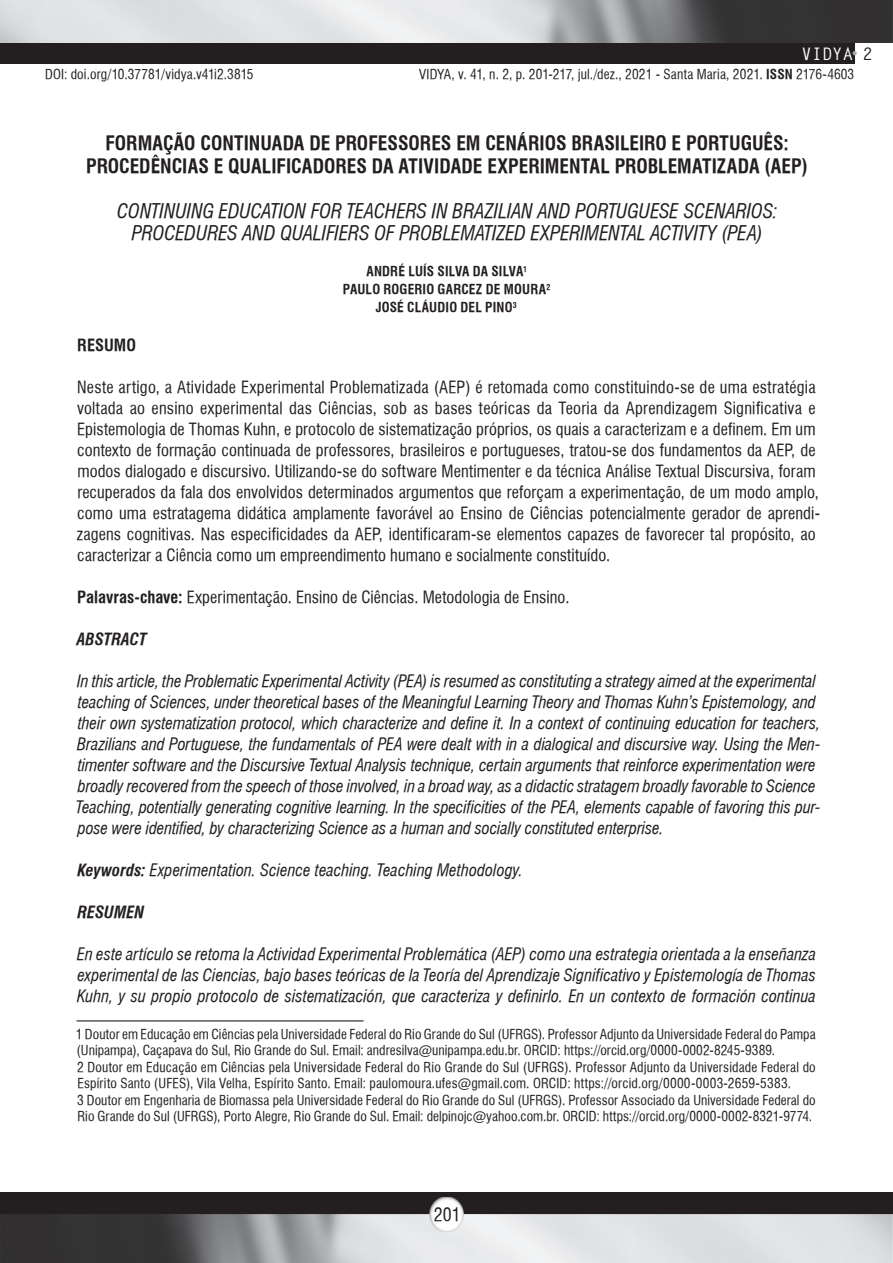
<style>
.page{position:relative;width:893px;height:1263px;background:#fff}
.page>*{position:absolute;margin:0;border:0;box-sizing:border-box;transform-origin:0 0}
.t1{font:700 condensed 19.5px/22.5px "Halvett";color:#231f20;text-align:center}
.t2{font:italic condensed 19.5px/22.5px "Halvett";color:#231f20;text-align:center}
.t3{font:18px "Halvett Condensed";color:#231f20}
.t4{font:700 17.25px "Letter Gothic Std";color:#fff}
.t5{font:italic condensed 16.5px/21px "Halvett";letter-spacing:-.005em;color:#231f20}
.t6{font:16.5px/21px "Halvett Condensed";letter-spacing:.005em;color:#231f20}
.t7{font:italic 700 condensed 16.5px "Halvett";color:#231f20}
.t8{font:700 condensed 16.5px "Halvett";letter-spacing:.005em;color:#231f20}
.t9{font:13.5px/16.5px "Halvett Condensed";letter-spacing:.005em;color:#231f20}
.t10{font:700 condensed 13.5px/18px "Halvett";letter-spacing:.01em;color:#231f20;text-align:center}
.s1{color:#231f20}
.s2{font-family:"Halvett";font-weight:700;font-stretch:condensed}
.s3{font-weight:700}
</style>
<div class="page">
<div style="left:0;top:0;width:855px;height:64px;background:#231f20"></div>
<img style="left:0;top:0;width:893px;height:43px">
<svg style="left:853px;top:51px;width:4px;height:4px"></svg>
<div style="left:0;top:1193px;width:893px;height:70px;background:#231f20"></div>
<img style="left:0;top:1214px;width:893px;height:49px">
<img style="left:429px;top:1197px;width:34px;height:34px">
<hr style="left:77px;top:1020px;width:287px;height:1px;background:#231f20">
<p class="t4" style="left:801px;top:43px;width:73px">VIDYA <span class="s1">2</span></p>
<p class="t9" style="left:45px;top:66px;width:210px">DOI: doi.org/10.37781/vidya.v41i2.3815</p>
<p class="t9" style="left:419px;top:66px;width:436px">VIDYA, v. 41, n. 2, p. 201-217, jul./dez., 2021 - Santa Maria, 2021. <span class="s2">ISSN</span> 2176-4603</p>
<p class="t1" style="left:86px;top:132px;width:723px">FORMAÇÃO CONTINUADA DE PROFESSORES EM CENÁRIOS BRASILEIRO E PORTUGUÊS:<br>PROCEDÊNCIAS E QUALIFICADORES DA ATIVIDADE EXPERIMENTAL PROBLEMATIZADA (AEP)</p>
<p class="t2" style="left:117px;top:200px;width:662px">CONTINUING EDUCATION FOR TEACHERS IN BRAZILIAN AND PORTUGUESE SCENARIOS:<br>PROCEDURES AND QUALIFIERS OF PROBLEMATIZED EXPERIMENTAL ACTIVITY (PEA)</p>
<p class="t10" style="left:343px;top:262px;width:209px">ANDRÉ LUÍS SILVA DA SILVA<sup>1<br></sup>PAULO ROGERIO GARCEZ DE MOURA<sup>2<br></sup>JOSÉ CLÁUDIO DEL PINO<sup>3</sup></p>
<p class="t8" style="left:77px;top:335px;width:60px">RESUMO</p>
<p class="t6" style="left:77px;top:377px;width:745px">Neste artigo, a Atividade Experimental Problematizada (AEP) é retomada como constituindo-se de uma estratégia voltada ao ensino experimental das Ciências, sob as bases teóricas da Teoria da Aprendizagem Significativa e Epistemologia de Thomas Kuhn, e protocolo de sistematização próprios, os quais a caracterizam e a definem. Em um contexto de formação continuada de professores, brasileiros e portugueses, tratou-se dos fundamentos da AEP, de modos dialogado e discursivo. Utilizando-se do software Mentimenter e da técnica Análise Textual Discursiva, foram recuperados da fala dos envolvidos determinados argumentos que reforçam a experimentação, de um modo amplo, como uma estratagema didática amplamente favorável ao Ensino de Ciências potencialmente gerador de aprendi&shy;zagens cognitivas. Nas especificidades da AEP, identificaram-se elementos capazes de favorecer tal propósito, ao caracterizar a Ciência como um empreendimento humano e socialmente constituído.</p>
<p class="t6" style="left:77px;top:587px;width:494px"><span class="s2">Palavras-chave:</span> Experimentação. Ensino de Ciências. Metodologia de Ensino.</p>
<p class="t7" style="left:77px;top:629px;width:72px">ABSTRACT</p>
<p class="t5" style="left:76px;top:671px;width:746px">In this article, the Problematic Experimental Activity (PEA) is resumed as constituting a strategy aimed at the experimental teaching of Sciences, under theoretical bases of the Meaningful Learning Theory and Thomas Kuhn’s Epistemology, and their own systematization protocol, which characterize and define it. In a context of continuing education for teachers, Brazilians and Portuguese, the fundamentals of PEA were dealt with in a dialogical and discursive way. Using the Men&shy;timenter software and the Discursive Textual Analysis technique, certain arguments that reinforce experimentation were broadly recovered from the speech of those involved, in a broad way, as a didactic stratagem broadly favorable to Science Teaching, potentially generating cognitive learning. In the specificities of the PEA, elements capable of favoring this pur&shy;pose were identified, by characterizing Science as a human and socially constituted enterprise.</p>
<p class="t5" style="left:78px;top:860px;width:447px"><span class="s3">Keywords:</span> Experimentation. Science teaching. Teaching Methodology.</p>
<p class="t7" style="left:77px;top:902px;width:68px">RESUMEN</p>
<p class="t5" style="left:77px;top:944px;width:740px;text-align:justify">En este artículo se retoma la Actividad Experimental Problemática (AEP) como una estrategia orientada a la enseñanza experimental de las Ciencias, bajo bases teóricas de la Teoría del Aprendizaje Significativo y Epistemología de Thomas Kuhn, y su propio protocolo de sistematización, que caracteriza y definirlo. En un contexto de formación continua</p>
<p class="t9" style="left:76px;top:1026px;width:741px">1 Doutor em Educação em Ciências pela Universidade Federal do Rio Grande do Sul (UFRGS). Professor Adjunto da Universidade Federal do Pampa (Unipampa), Caçapava do Sul, Rio Grande do Sul. Email: andresilva@unipampa.edu.br. ORCID: https://orcid.org/0000-0002-8245-9389.<br>2 Doutor em Educação em Ciências pela Universidade Federal do Rio Grande do Sul (UFRGS). Professor Adjunto da Universidade Federal do Espírito Santo (UFES), Vila Velha, Espírito Santo. Email: paulomoura.ufes@gmail.com. ORCID: https://orcid.org/0000-0003-2659-5383.<br>3 Doutor em Engenharia de Biomassa pela Universidade Federal do Rio Grande do Sul (UFRGS). Professor Associado da Universidade Federal do Rio Grande do Sul (UFRGS), Porto Alegre, Rio Grande do Sul. Email: delpinojc@yahoo.com.br. ORCID: https://orcid.org/0000-0002-8321-9774.</p>
<p class="t3" style="left:434px;top:1204px;width:28px">201</p>
</div>
